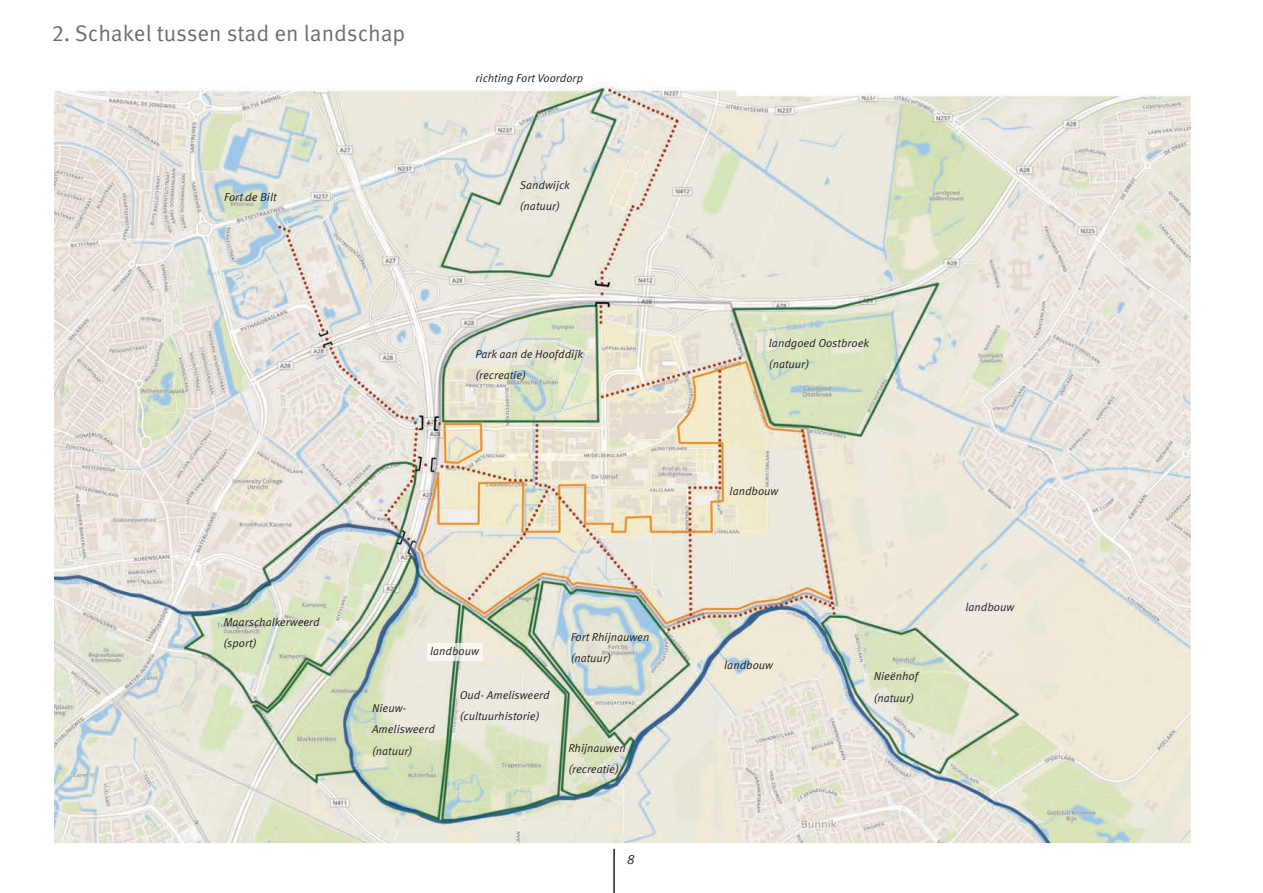
<style>
.page{position:relative;width:1263px;height:893px;background:#fff}
.page>*{position:absolute;margin:0;border:0;box-sizing:border-box;transform-origin:0 0}
.t1{font:22.5px "Meta OT";letter-spacing:-.005em;color:#6c6d70}
.t2{font:italic 13.5px "Meta OT";color:#231f20}
.t3{font:italic 11.4px/21.3px "Meta OT";color:#231f20}
</style>
<div class="page">
<hr style="left:613px;top:849px;width:2px;height:44px;background:#231f20">
<img style="left:54px;top:82px;width:1137px;height:761px">
<img style="left:428px;top:643px;width:54px;height:17px">
<h1 class="t1" style="left:52px;top:20px;width:355px">2. Schakel tussen stad en landschap</h1>
<p class="t3" style="left:224px;top:186px;width:54px">Fort de Bilt</p>
<p class="t3" style="left:475px;top:68px;width:109px">richting Fort Voordorp</p>
<p class="t3" style="left:520px;top:174px;width:51px">Sandwijck (natuur)</p>
<p class="t3" style="left:475px;top:344px;width:109px">Park aan de Hoofddijk (recreatie)</p>
<p class="t3" style="left:223px;top:612px;width:98px">Maarschalkerweerd (sport)</p>
<p class="t3" style="left:430px;top:640px;width:50px">landbouw</p>
<p class="t3" style="left:571px;top:627px;width:80px">Fort Rhijnauwen (natuur)</p>
<p class="t3" style="left:372px;top:698px;width:64px">Nieuw-<br>Amelisweerd (natuur)</p>
<p class="t3" style="left:460px;top:684px;width:91px">Oud- Amelisweerd (cultuurhistorie)</p>
<p class="t3" style="left:568px;top:738px;width:59px">Rhijnauwen (recreatie)</p>
<p class="t2" style="left:627px;top:851px;width:9px">8</p>
<p class="t3" style="left:769px;top:332px;width:101px">landgoed Oostbroek (natuur)</p>
<p class="t3" style="left:730px;top:481px;width:50px">landbouw</p>
<p class="t3" style="left:724px;top:654px;width:50px">landbouw</p>
<p class="t3" style="left:874px;top:666px;width:46px">Nieënhof (natuur)</p>
<p class="t3" style="left:965px;top:597px;width:50px">landbouw</p>
</div>
